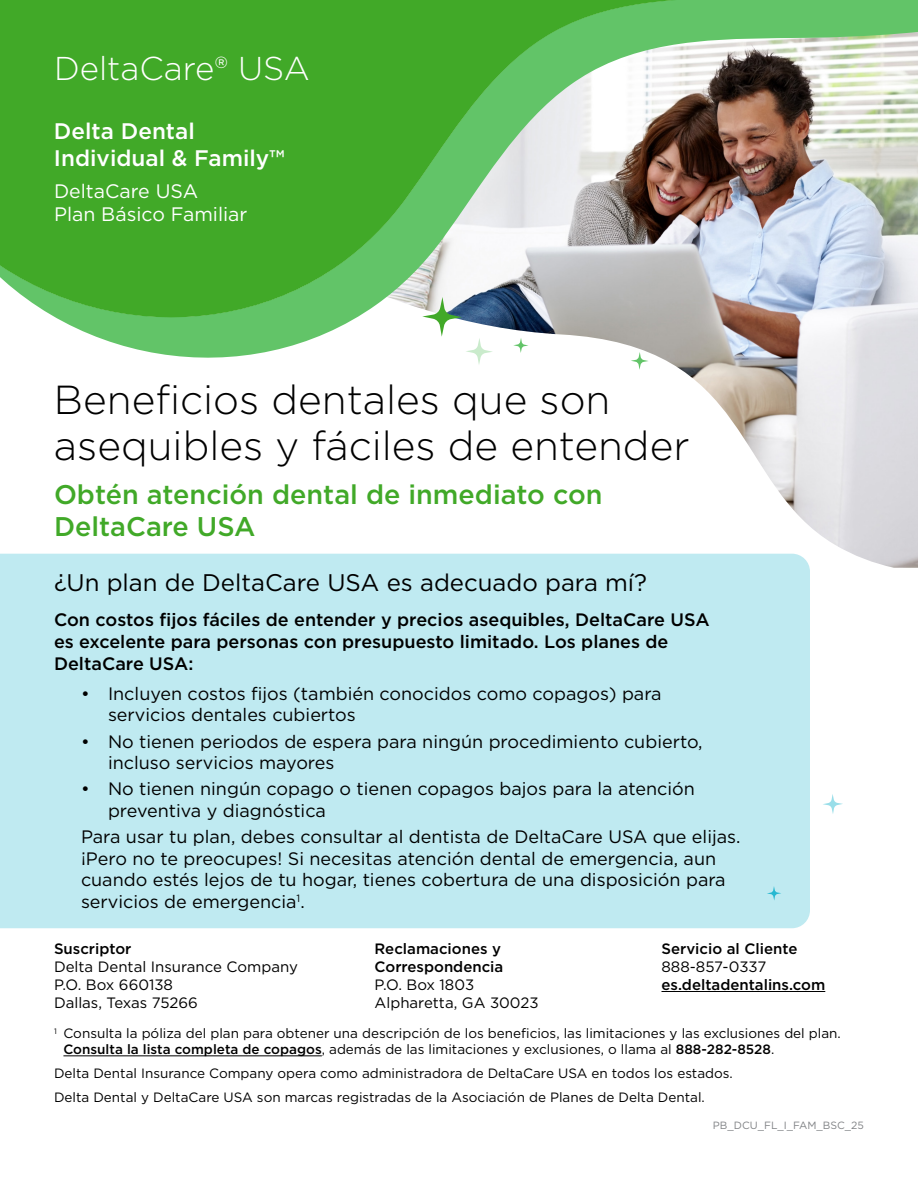
<style>
.page{position:relative;width:918px;height:1188px;background:#fff}
.page>*{position:absolute;margin:0;border:0;box-sizing:border-box;transform-origin:0 0}
.t1{font:300 40.5px/45.6px "Gotham";color:#000}
.t2{font:300 33px "Gotham";color:#fff}
.t3{font:500 27px/32.4px "Gotham";color:#41a928}
.t4{font:24px "Gotham";color:#000}
.t5{font:500 22.5px/27px "Gotham";color:#fff}
.t6{font:19.5px/23.4px "Gotham";color:#fff}
.t7{font:18px/21.6px "Gotham";color:#000}
.t8{font:500 18px/21.6px "Gotham";color:#000}
.t9{font:15px/18px "Gotham";color:#000}
.t10{font:500 15px/18px "Gotham";color:#000}
.t11{font:13.5px/16.2px "Gotham";color:#000}
.t12{font:10.5px "Gotham";color:#808285}
.s1{font-weight:500}
</style>
<div class="page">
<img style="left:224px;top:396px;width:694px;height:172px">
<svg style="left:177px;top:356px;width:741px;height:40px"></svg>
<svg style="left:0;top:0;width:918px;height:356px;background:#7eb673"></svg>
<div style="left:0;top:554px;width:810px;height:374px;background:#bfeaf1"></div>
<svg style="left:767px;top:886px;width:14px;height:15px"></svg>
<svg style="left:823px;top:794px;width:20px;height:20px"></svg>
<div style="left:54px;top:572px;width:688px;height:26px;background:#bfeaf1"></div>
<div style="left:54px;top:612px;width:688px;height:60px;background:#bfeaf1"></div>
<hr style="left:662px;top:991px;width:163px;height:1px;background:#000">
<hr style="left:63px;top:1056px;width:259px;height:1px;background:#000">
<h2 class="t2" style="left:54px;top:48px;width:257px">DeltaCare® USA</h2>
<p class="t5" style="left:54px;top:118px;width:232px">Delta Dental<br>Individual &amp; Family™</p>
<p class="t6" style="left:54px;top:179px;width:195px">DeltaCare USA<br>Plan Básico Familiar</p>
<h1 class="t1" style="left:54px;top:376px;width:637px">Beneficios dentales que son asequibles y fáciles de entender</h1>
<h3 class="t3" style="left:54px;top:478px;width:550px">Obtén atención dental de inmediato con<br>DeltaCare USA</h3>
<h3 class="t4" style="left:54px;top:567px;width:595px">¿Un plan de DeltaCare USA es adecuado para mí?</h3>
<p class="t8" style="left:54px;top:609px;width:657px">Con costos fijos fáciles de entender y precios asequibles, DeltaCare USA es excelente para personas con presupuesto limitado. Los planes de<br>DeltaCare USA:</p>
<p class="t7" style="left:108px;top:682px;width:555px;text-indent:-27px">• Incluyen costos fijos (también conocidos como copagos) para servicios dentales cubiertos</p>
<p class="t7" style="left:108px;top:730px;width:596px;text-indent:-27px">• No tienen periodos de espera para ningún procedimiento cubierto, incluso servicios mayores</p>
<p class="t7" style="left:108px;top:778px;width:588px;text-indent:-27px">• No tienen ningún copago o tienen copagos bajos para la atención preventiva y diagnóstica</p>
<p class="t7" style="left:81px;top:826px;width:661px">Para usar tu plan, debes consultar al dentista de DeltaCare USA que elijas. ¡Pero no te preocupes! Si necesitas atención dental de emergencia, aun cuando estés lejos de tu hogar, tienes cobertura de una disposición para servicios de emergencia<sup>1</sup>.</p>
<p class="t10" style="left:54px;top:940px;width:79px">Suscriptor</p>
<p class="t9" style="left:54px;top:957px;width:245px">Delta Dental Insurance Company<br>P.O. Box 660138<br>Dallas, Texas 75266</p>
<p class="t10" style="left:662px;top:940px;width:137px">Servicio al Cliente</p>
<p class="t9" style="left:662px;top:957px;width:106px">888-857-0337</p>
<p class="t10" style="left:662px;top:976px;width:165px">es.deltadentalins.com</p>
<p class="t11" style="left:63px;top:1025px;width:779px;text-indent:-9px"><sup>1</sup> Consulta la póliza del plan para obtener una descripción de los beneficios, las limitaciones y las exclusiones del plan.<br><span class="s1">Consulta la lista completa de copagos</span>, además de las limitaciones y exclusiones, o llama al <span class="s1">888-282-8528</span>.</p>
<p class="t11" style="left:54px;top:1061px;width:680px;line-height:24px">Delta Dental Insurance Company opera como administradora de DeltaCare USA en todos los estados.<br>Delta Dental y DeltaCare USA son marcas registradas de la Asociación de Planes de Delta Dental.</p>
<p class="t12" style="left:713px;top:1118px;width:153px">PB_DCU_FL_I_FAM_BSC_25</p>
<p class="t10" style="left:375px;top:940px;width:130px">Reclamaciones y<br>Correspondencia</p>
<p class="t9" style="left:375px;top:975px;width:166px">P.O. Box 1803<br>Alpharetta, GA 30023</p>
</div>
